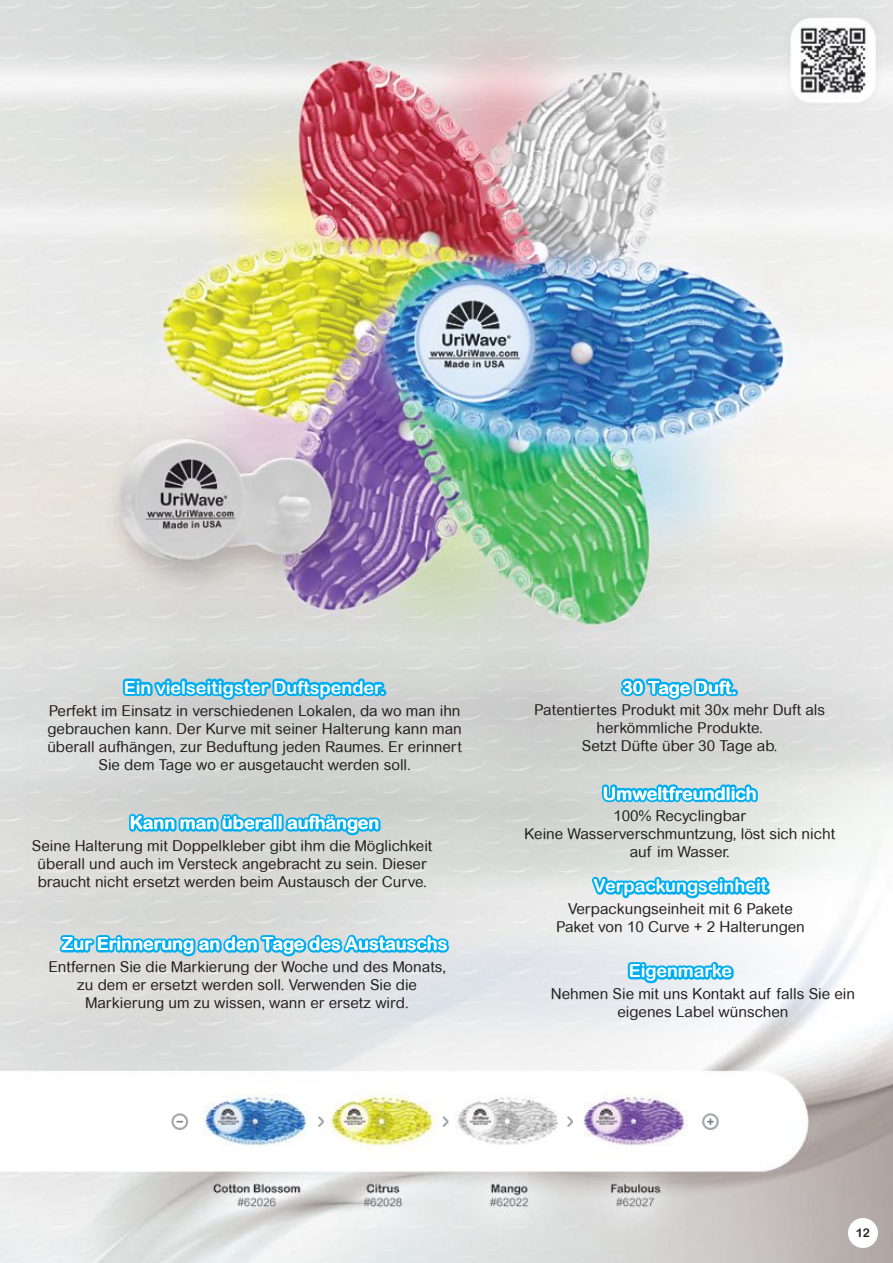
<style>
.page{position:relative;width:893px;height:1263px;background:#fff}
.page>*{position:absolute;margin:0;border:0;box-sizing:border-box;transform-origin:0 0}
.t1{font:18px "Arial Rounded MT Bold";color:#fff}
.t2{font:15px/18px "Arial Rounded MT";color:#231f20;text-align:center}
.t3{font:12px "Arial Rounded MT Bold";color:#231f20}
</style>
<div class="page">
<img style="left:0;top:0;width:893px;height:1263px">
<div style="left:848px;top:1218px;width:30px;height:30px;background:#fff;border-radius:50%"></div>
<svg style="left:617px;top:674px;width:125px;height:32px;background:#7fc6e1"></svg>
<svg style="left:624px;top:958px;width:113px;height:29px"></svg>
<svg style="left:588px;top:873px;width:185px;height:30px"></svg>
<svg style="left:598px;top:777px;width:164px;height:48px;background:#9ccfdf"></svg>
<svg style="left:119px;top:663px;width:271px;height:41px;background:#8cc7dc"></svg>
<svg style="left:125px;top:810px;width:260px;height:29px;background:#70c1de"></svg>
<svg style="left:56px;top:931px;width:397px;height:29px;background:#78c7e4"></svg>
<svg style="left:171px;top:1113px;width:17px;height:17px"></svg>
<svg style="left:702px;top:1113px;width:17px;height:17px"></svg>
<svg style="left:316px;top:1114px;width:10px;height:15px"></svg>
<svg style="left:441px;top:1114px;width:10px;height:15px"></svg>
<svg style="left:565px;top:1114px;width:10px;height:15px"></svg>
<p class="t1" style="left:124px;top:677px;width:263px">Ein vielseitigster Duftspender.</p>
<p class="t2" style="left:47px;top:703px;width:416px">Perfekt im Einsatz in verschiedenen Lokalen, da wo man ihn gebrauchen kann. Der Kurve mit seiner Halterung kann man überall aufhängen, zur Beduftung jeden Raumes. Er erinnert Sie dem Tage wo er ausgetaucht werden soll.</p>
<p class="t1" style="left:130px;top:812px;width:251px">Kann man überall aufhängen</p>
<p class="t2" style="left:32px;top:838px;width:402px">Seine Halterung mit Doppelkleber gibt ihm die Möglichkeit überall und auch im Versteck angebracht zu sein. Dieser braucht nicht ersetzt werden beim Austausch der Curve.</p>
<p class="t1" style="left:62px;top:933px;width:387px">Zur Erinnerung an den Tage des Austauschs</p>
<p class="t2" style="left:48px;top:959px;width:399px">Entfernen Sie die Markierung der Woche und des Monats, zu dem er ersetzt werden soll. Verwenden Sie die<br>Markierung um zu wissen, wann er ersetz wird.</p>
<p class="t1" style="left:622px;top:677px;width:116px">30 Tage Duft.</p>
<p class="t2" style="left:534px;top:702px;width:293px">Patentiertes Produkt mit 30x mehr Duft als herkömmliche Produkte.<br>Setzt Düfte über 30 Tage ab.</p>
<p class="t1" style="left:603px;top:783px;width:155px">Umweltfreundlich</p>
<p class="t2" style="left:524px;top:808px;width:312px">100% Recyclingbar<br>Keine Wasserverschmuntzung, löst sich nicht auf im Wasser.</p>
<p class="t1" style="left:594px;top:875px;width:175px">Verpackungseinheit</p>
<p class="t2" style="left:556px;top:901px;width:250px">Verpackungseinheit mit 6 Pakete<br>Paket von 10 Curve + 2 Halterungen</p>
<p class="t1" style="left:629px;top:960px;width:105px">Eigenmarke</p>
<p class="t2" style="left:551px;top:986px;width:306px">Nehmen Sie mit uns Kontakt auf falls Sie ein eigenes Label wünschen</p>
<p class="t3" style="left:856px;top:1225px;width:16px">12</p>
</div>
